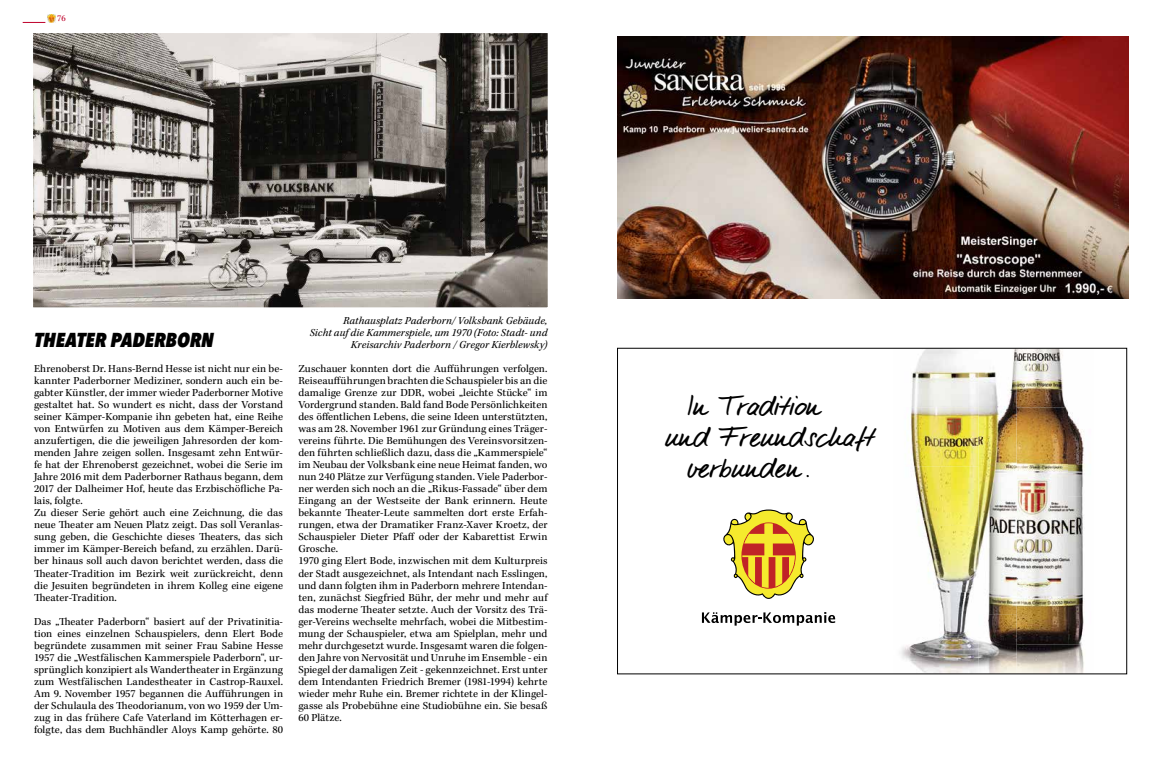
<style>
.page{position:relative;width:1163px;height:766px;background:#fff}
.page>*{position:absolute;margin:0;border:0;box-sizing:border-box;transform-origin:0 0}
.t1{font:28.8px "WARSTEINER03";color:#000}
.t2{font:italic 800 condensed 20px "Avenir Next LT Pro";color:#000}
.t3{font:11px/12px "Kepler Std";color:#000}
.t4{font:italic 11px/12px "Kepler Std";letter-spacing:.005em;color:#000;text-align:right}
.t5{font:9px "Kepler Std";color:#be002b}
</style>
<div class="page">
<img style="left:34px;top:34px;width:512px;height:272px">
<div style="left:29px;top:29px;width:522px;height:282px;border:4px solid #fff"></div>
<img style="left:901px;top:350px;width:184px;height:322px">
<svg style="left:701px;top:612px;width:134px;height:13px"></svg>
<svg style="left:723px;top:509px;width:91px;height:89px"></svg>
<img style="left:617px;top:36px;width:511px;height:262px">
<svg style="left:23px;top:14px;width:33px;height:9px"></svg>
<p class="t5" style="left:57px;top:14px;width:10px">76</p>
<h2 class="t2" style="left:34px;top:327px;width:181px">THEATER PADERBORN</h2>
<p class="t3" style="left:34px;top:363px;width:250px">Ehrenoberst Dr. Hans-Bernd Hesse ist nicht nur ein be&shy;kannter Paderborner Mediziner, sondern auch ein be&shy;gabter Künstler, der immer wieder Paderborner Motive gestaltet hat. So wundert es nicht, dass der Vorstand seiner Kämper-Kompanie ihn gebeten hat, eine Reihe von Entwürfen zu Motiven aus dem Kämper-Bereich anzufertigen, die die jeweiligen Jahresorden der kom&shy;menden Jahre zeigen sollen. Insgesamt zehn Entwür&shy;fe hat der Ehrenoberst gezeichnet, wobei die Serie im Jahre 2016 mit dem Paderborner Rathaus begann, dem 2017 der Dalheimer Hof, heute das Erzbischöfliche Pa&shy;lais, folgte.<br>Zu dieser Serie gehört auch eine Zeichnung, die das neue Theater am Neuen Platz zeigt. Das soll Veranlas&shy;sung geben, die Geschichte dieses Theaters, das sich immer im Kämper-Bereich befand, zu erzählen. Darü&shy;ber hinaus soll auch davon berichtet werden, dass die Theater-Tradition im Bezirk weit zurückreicht, denn die Jesuiten begründeten in ihrem Kolleg eine eigene Theater-Tradition.</p>
<p class="t3" style="left:34px;top:615px;width:250px;text-align:justify">Das „Theater Paderborn“ basiert auf der Privatinitia&shy;tion eines einzelnen Schauspielers, denn Elert Bode begründete zusammen mit seiner Frau Sabine Hesse 1957 die „Westfälischen Kammerspiele Paderborn“, ur&shy;sprünglich konzipiert als Wandertheater in Ergänzung zum Westfälischen Landestheater in Castrop-Rauxel.<br>Am 9. November 1957 begannen die Aufführungen in der Schulaula des Theodorianum, von wo 1959 der Um&shy;zug in das frühere Cafe Vaterland im Kötterhagen er&shy;folgte, das dem Buchhändler Aloys Kamp gehörte. 80</p>
<p class="t4" style="left:310px;top:315px;width:239px">Rathausplatz Paderborn/ Volksbank Gebäude,<br>Sicht auf die Kammerspiele, um 1970 (Foto: Stadt- und<br>Kreisarchiv Paderborn / Gregor Kierblewsky)</p>
<p class="t3" style="left:298px;top:363px;width:250px">Zuschauer konnten dort die Aufführungen verfolgen.<br>Reiseaufführungen brachten die Schauspieler bis an die damalige Grenze zur DDR, wobei „leichte Stücke“ im Vordergrund standen. Bald fand Bode Persönlichkeiten des öffentlichen Lebens, die seine Ideen unterstützten, was am 28. November 1961 zur Gründung eines Träger&shy;vereins führte. Die Bemühungen des Vereinsvorsitzen&shy;den führten schließlich dazu, dass die „Kammerspiele“ im Neubau der Volksbank eine neue Heimat fanden, wo nun 240 Plätze zur Verfügung standen. Viele Paderbor&shy;ner werden sich noch an die „Rikus-Fassade“ über dem Eingang an der Westseite der Bank erinnern. Heute bekannte Theater-Leute sammelten dort erste Erfah&shy;rungen, etwa der Dramatiker Franz-Xaver Kroetz, der Schauspieler Dieter Pfaff oder der Kabarettist Erwin Grosche.<br>1970 ging Elert Bode, inzwischen mit dem Kulturpreis der Stadt ausgezeichnet, als Intendant nach Esslingen, und dann folgten ihm in Paderborn mehrere Intendan&shy;ten, zunächst Siegfried Bühr, der mehr und mehr auf das moderne Theater setzte. Auch der Vorsitz des Trä&shy;ger-Vereins wechselte mehrfach, wobei die Mitbestim&shy;mung der Schauspieler, etwa am Spielplan, mehr und mehr durchgesetzt wurde. Insgesamt waren die folgen&shy;den Jahre von Nervosität und Unruhe im Ensemble - ein Spiegel der damaligen Zeit - gekennzeichnet. Erst unter dem Intendanten Friedrich Bremer (1981-1994) kehrte wieder mehr Ruhe ein. Bremer richtete in der Klingel&shy;gasse als Probebühne eine Studiobühne ein. Sie besaß 60 Plätze.</p>
<h1 class="t1" style="left:687px;top:386px;width:135px">In Tradition</h1>
<h1 class="t1" style="left:665px;top:417px;width:211px">und Freundschaft</h1>
<h1 class="t1" style="left:687px;top:448px;width:125px">verbunden.</h1>
</div>
